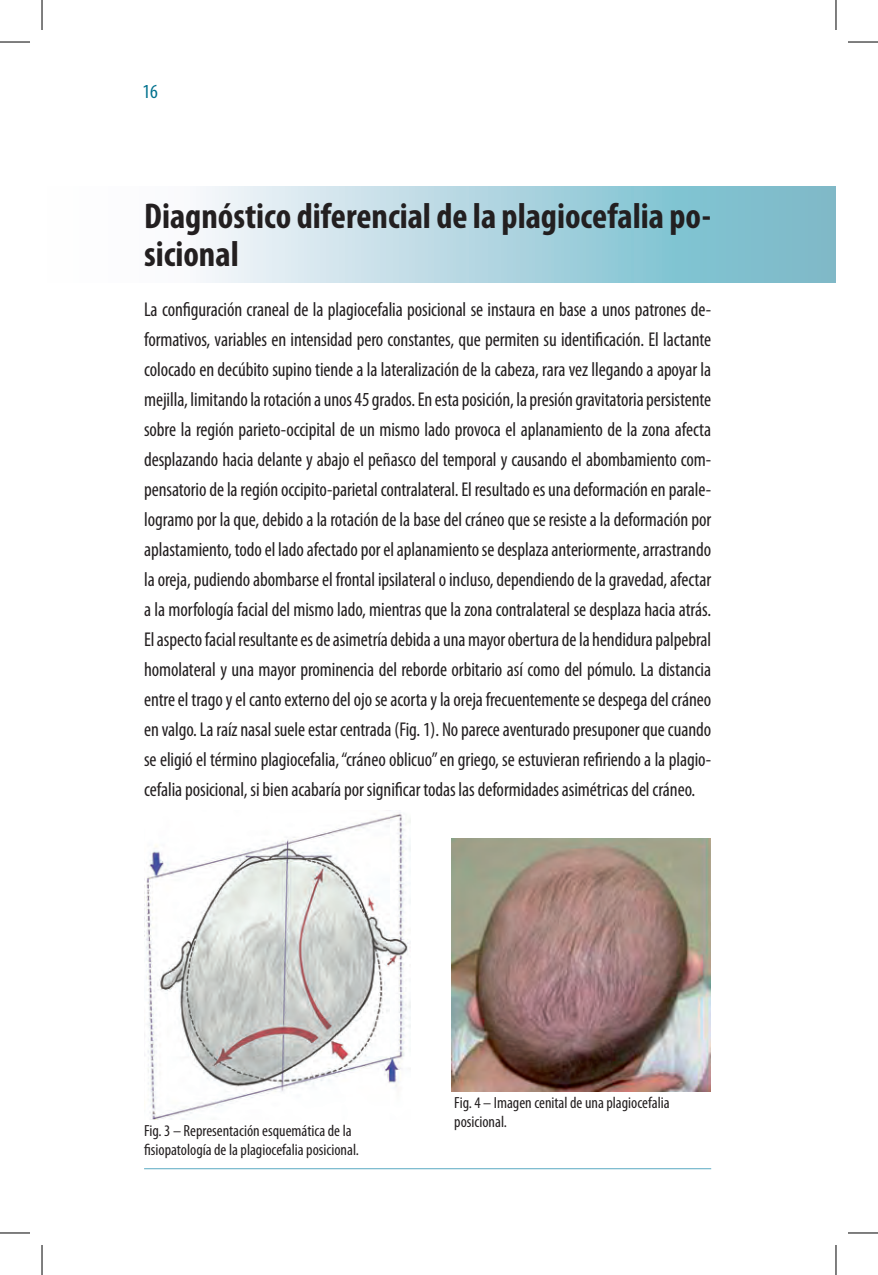
<style>
.page{position:relative;width:878px;height:1275px;background:#fff}
.page>*{position:absolute;margin:0;border:0;box-sizing:border-box;transform-origin:0 0}
.t1{font:700 condensed 36px/38px "Myriad Pro";color:#231f20}
.t2{font:condensed 20px/30px "Myriad Pro";letter-spacing:-.005em;color:#231f20;text-align:justify}
.t3{font:condensed 20px "Myriad Pro";color:#00718e}
.t4{font:condensed 16.2px/18.6px "Myriad Pro";color:#231f20}
</style>
<div class="page">
<hr style="left:144px;top:1168px;width:567px;height:1px;background:#5baac2">
<div style="left:28px;top:187px;width:808px;height:95px;background:linear-gradient(to right,#fff,#6db5c7)"></div>
<img style="left:144px;top:812px;width:266px;height:307px">
<img style="left:452px;top:838px;width:258px;height:253px">
<hr style="left:0;top:42px;width:30px;height:1px;background:#000">
<hr style="left:848px;top:42px;width:30px;height:1px;background:#000">
<hr style="left:0;top:1232px;width:30px;height:1px;background:#000">
<hr style="left:848px;top:1232px;width:30px;height:1px;background:#000">
<hr style="left:42px;top:0;width:1px;height:30px;background:#000">
<hr style="left:42px;top:1245px;width:1px;height:30px;background:#000">
<hr style="left:835px;top:0;width:1px;height:30px;background:#000">
<hr style="left:835px;top:1245px;width:1px;height:30px;background:#000">
<p class="t3" style="left:143px;top:79px;width:17px">16</p>
<h1 class="t1" style="left:144px;top:196px;width:568px">Diagnóstico diferencial de la plagiocefalia po&shy;sicional</h1>
<p class="t2" style="left:144px;top:294px;width:569px">La configuración craneal de la plagiocefalia posicional se instaura en base a unos patrones de&shy;formativos, variables en intensidad pero constantes, que permiten su identificación. El lactante colocado en decúbito supino tiende a la lateralización de la cabeza, rara vez llegando a apoyar la mejilla, limitando la rotación a unos 45 grados. En esta posición, la presión gravitatoria persistente sobre la región parieto-occipital de un mismo lado provoca el aplanamiento de la zona afecta desplazando hacia delante y abajo el peñasco del temporal y causando el abombamiento com&shy;pensatorio de la región occipito-parietal contralateral. El resultado es una deformación en parale&shy;logramo por la que, debido a la rotación de la base del cráneo que se resiste a la deformación por aplastamiento, todo el lado afectado por el aplanamiento se desplaza anteriormente, arrastrando la oreja, pudiendo abombarse el frontal ipsilateral o incluso, dependiendo de la gravedad, afectar a la morfología facial del mismo lado, mientras que la zona contralateral se desplaza hacia atrás.<br>El aspecto facial resultante es de asimetría debida a una mayor obertura de la hendidura palpebral homolateral y una mayor prominencia del reborde orbitario así como del pómulo. La distancia entre el trago y el canto externo del ojo se acorta y la oreja frecuentemente se despega del cráneo en valgo. La raíz nasal suele estar centrada (Fig. 1). No parece aventurado presuponer que cuando se eligió el término plagiocefalia, “cráneo oblicuo” en griego, se estuvieran refiriendo a la plagio&shy;cefalia posicional, si bien acabaría por significar todas las deformidades asimétricas del cráneo.</p>
<p class="t4" style="left:144px;top:1121px;width:216px">Fig. 3 – Representación esquemática de la fisiopatología de la plagiocefalia posicional.</p>
<p class="t4" style="left:454px;top:1093px;width:217px">Fig. 4 – Imagen cenital de una plagiocefalia posicional.</p>
</div>
